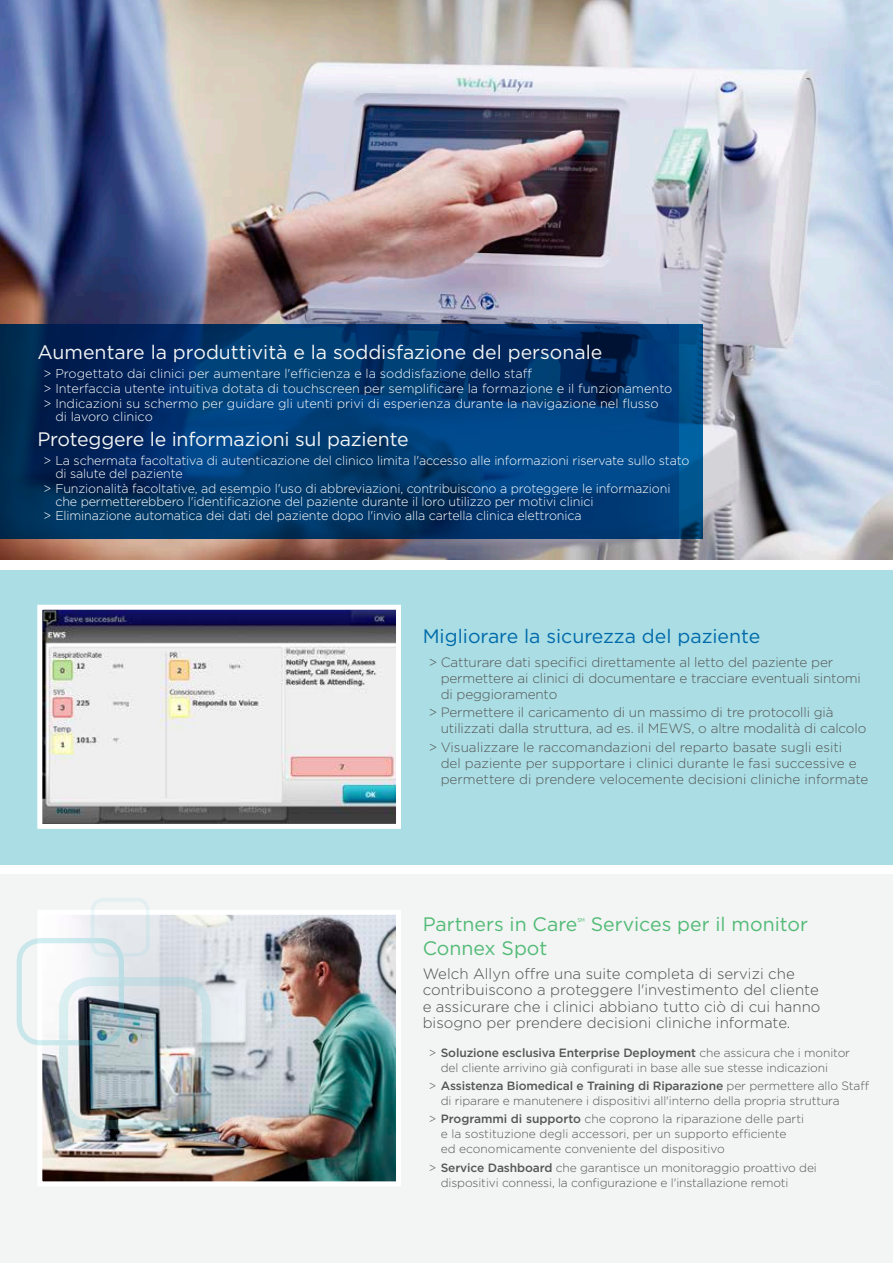
<style>
.page{position:relative;width:893px;height:1263px;background:#fff}
.page>*{position:absolute;margin:0;border:0;box-sizing:border-box;transform-origin:0 0}
.t1{font:19.5px "Gotham";color:#f3f4f4}
.t2{font:19.5px "Gotham";color:#52bb76}
.t3{font:19.5px "Gotham";color:#006aab}
.t4{font:300 15px/16.5px "Gotham";color:#4d4c4e}
.t5{font:300 13.5px/16.2px "Gotham";letter-spacing:-.01em;color:#565656}
.t6{font:300 12.75px/14.9px "Gotham";letter-spacing:-.01em;color:#fff}
.t7{font:300 12px/15px "Gotham";letter-spacing:-.01em;color:#565656}
.t8{font:5.7px "Gotham";color:#52bb76;scale:.9 1}
.s1{font-weight:500}
</style>
<div class="page">
<img style="left:0;top:0;width:893px;height:559px">
<svg style="left:0;top:324px;width:702px;height:215px;background:#00366d"></svg>
<div style="left:0;top:874px;width:893px;height:389px;background:#f3f4f4"></div>
<div style="left:0;top:570px;width:893px;height:295px;background:#aadee4"></div>
<img style="left:43px;top:611px;width:352px;height:212px">
<div style="left:37px;top:605px;width:364px;height:224px;border:5px solid #fff"></div>
<img style="left:43px;top:916px;width:352px;height:264px">
<div style="left:37px;top:910px;width:364px;height:276px;border:5px solid #fff"></div>
<div style="left:59px;top:977px;width:152px;height:152px;border:9px solid #49c3ce;border-radius:27px"></div>
<div style="left:17px;top:938px;width:107px;height:107px;border:5px solid #49c3ce;border-radius:22px"></div>
<div style="left:91px;top:898px;width:59px;height:58px;border:4px solid #49c3ce;border-radius:11px"></div>
<h1 class="t1" style="left:37px;top:339px;width:567px">Aumentare la produttività e la soddisfazione del personale</h1>
<p class="t6" style="left:43px;top:366px;width:631px">&gt; Progettato dai clinici per aumentare l'efficienza e la soddisfazione dello staff<br>&gt; Interfaccia utente intuitiva dotata di touchscreen per semplificare la formazione e il funzionamento &gt; Indicazioni su schermo per guidare gli utenti privi di esperienza durante la navigazione nel flusso</p>
<p class="t6" style="left:55px;top:409px;width:99px">di lavoro clinico</p>
<h1 class="t1" style="left:37px;top:426px;width:373px">Proteggere le informazioni sul paziente</h1>
<p class="t6" style="left:55px;top:454px;width:635px;line-height:12.8px;text-indent:-12px">&gt; La schermata facoltativa di autenticazione del clinico limita l'accesso alle informazioni riservate sullo stato di salute del paziente</p>
<p class="t6" style="left:55px;top:481px;width:617px;line-height:12.8px;text-indent:-12px">&gt; Funzionalità facoltative, ad esempio l'uso di abbreviazioni, contribuiscono a proteggere le informazioni che permetterebbero l'identificazione del paziente durante il loro utilizzo per motivi clinici</p>
<p class="t6" style="left:43px;top:508px;width:540px">&gt; Eliminazione automatica dei dati del paziente dopo l'invio alla cartella clinica elettronica</p>
<h1 class="t3" style="left:423px;top:624px;width:339px">Migliorare la sicurezza del paziente</h1>
<p class="t5" style="left:441px;top:653px;width:422px;text-indent:-12px">&gt; Catturare dati specifici direttamente al letto del paziente per permettere ai clinici di documentare e tracciare eventuali sintomi di peggioramento</p>
<p class="t5" style="left:441px;top:704px;width:427px;text-indent:-12px">&gt; Permettere il caricamento di un massimo di tre protocolli già utilizzati dalla struttura, ad es. il MEWS, o altre modalità di calcolo</p>
<p class="t5" style="left:441px;top:739px;width:429px;text-indent:-12px">&gt; Visualizzare le raccomandazioni del reparto basate sugli esiti<br>del paziente per supportare i clinici durante le fasi successive e permettere di prendere velocemente decisioni cliniche informate</p>
<h1 class="t2" style="left:423px;top:911px;width:156px">Partners in Care</h1>
<p class="t8" style="left:577px;top:916px;width:10px">SM</p>
<h1 class="t2" style="left:591px;top:911px;width:219px">Services per il monitor</h1>
<h1 class="t2" style="left:423px;top:935px;width:126px">Connex Spot</h1>
<p class="t4" style="left:423px;top:965px;width:399px">Welch Allyn offre una suite completa di servizi che contribuiscono a proteggere l'investimento del cliente e assicurare che i clinici abbiano tutto ciò di cui hanno bisogno per prendere decisioni cliniche informate.</p>
<p class="t7" style="left:441px;top:1045px;width:411px;text-indent:-12px">&gt; <span class="s1">Soluzione esclusiva Enterprise Deployment</span> che assicura che i monitor del cliente arrivino già configurati in base alle sue stesse indicazioni</p>
<p class="t7" style="left:441px;top:1078px;width:430px;text-indent:-12px">&gt; <span class="s1">Assistenza Biomedical e Training di Riparazione</span> per permettere allo Staff di riparare e manutenere i dispositivi all'interno della propria struttura</p>
<p class="t7" style="left:441px;top:1111px;width:365px;text-indent:-12px">&gt; <span class="s1">Programmi di supporto</span> che coprono la riparazione delle parti e la sostituzione degli accessori, per un supporto efficiente ed economicamente conveniente del dispositivo</p>
<p class="t7" style="left:441px;top:1159px;width:378px;text-indent:-12px">&gt; <span class="s1">Service Dashboard</span> che garantisce un monitoraggio proattivo dei dispositivi connessi, la configurazione e l'installazione remoti</p>
</div>
